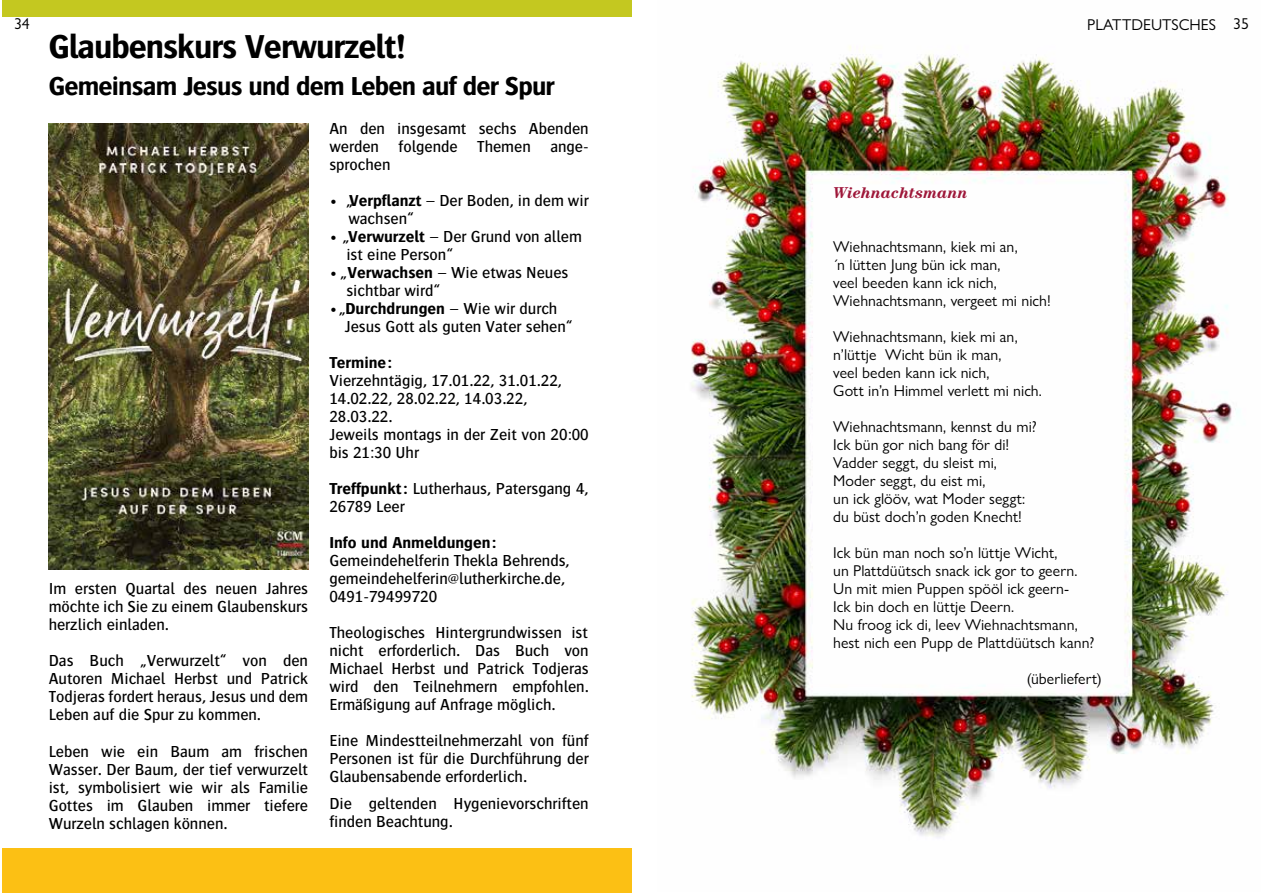
<style>
.page{position:relative;width:1263px;height:893px;background:#fff}
.page>*{position:absolute;margin:0;border:0;box-sizing:border-box;transform-origin:0 0}
.t1{font:700 34.5px "Bosis Std";letter-spacing:-.03em;color:#000}
.t2{font:700 27px "Bosis Std";letter-spacing:-.03em;color:#000}
.t3{font:16.5px/18px "Bosis";color:#000}
.t4{font:700 16.5px "Bosis Std";color:#000}
.t5{font:15.75px/18px "Gill Sans Nova";letter-spacing:.005em;color:#000}
.t6{font:italic 700 15.75px "Century";color:#9e1739}
.s1{font-family:"Bosis Std";font-weight:700}
</style>
<div class="page">
<img style="left:49px;top:124px;width:259px;height:445px">
<div style="left:2px;top:848px;width:629px;height:45px;background:#fcc014"></div>
<div style="left:2px;top:0;width:629px;height:16px;background:#c4c820"></div>
<img style="left:691px;top:46px;width:548px;height:792px">
<p class="t5" style="left:14px;top:15px;width:17px">34</p>
<h1 class="t1" style="left:49px;top:27px;width:359px">Glaubenskurs Verwurzelt!</h1>
<h2 class="t2" style="left:49px;top:71px;width:508px">Gemeinsam Jesus und dem Leben auf der Spur</h2>
<p class="t3" style="left:49px;top:580px;width:261px;text-align:justify">Im ersten Quartal des neuen Jahres möchte ich Sie zu einem Glaubenskurs herzlich einladen.</p>
<p class="t3" style="left:49px;top:652px;width:261px;text-align:justify">Das Buch „Verwurzelt“ von den Autoren Michael Herbst und Patrick Todjeras fordert heraus, Jesus und dem Leben auf die Spur zu kommen.</p>
<p class="t3" style="left:49px;top:742px;width:261px;text-align:justify">Leben wie ein Baum am frischen Wasser. Der Baum, der tief verwurzelt ist, symbolisiert wie wir als Familie Gottes im Glauben immer tiefere Wurzeln schlagen können.</p>
<p class="t3" style="left:329px;top:119px;width:261px;text-align:justify">An den insgesamt sechs Abenden werden folgende Themen ange&shy;sprochen</p>
<p class="t3" style="left:348px;top:191px;width:242px;text-indent:-19px">• <span class="s1">„Verpflanzt</span> – Der Boden, in dem wir wachsen“</p>
<p class="t3" style="left:346px;top:227px;width:237px;text-indent:-17px">• <span class="s1">„Verwurzelt</span> – Der Grund von allem ist eine Person“</p>
<p class="t3" style="left:346px;top:263px;width:223px;text-indent:-17px">•<span class="s1">„ Verwachsen</span> – Wie etwas Neues sichtbar wird“</p>
<p class="t3" style="left:345px;top:299px;width:229px;text-indent:-15px">• <span class="s1">„Durchdrungen</span> – Wie wir durch<br>Jesus Gott als guten Vater sehen“</p>
<p class="t4" style="left:329px;top:354px;width:65px">Termine:</p>
<p class="t3" style="left:329px;top:371px;width:261px">Vierzehntägig, 17.01.22, 31.01.22,<br>14.02.22, 28.02.22, 14.03.22,<br>28.03.22.<br>Jeweils montags in der Zeit von 20:00 bis 21:30 Uhr</p>
<p class="t3" style="left:329px;top:480px;width:261px"><span class="s1">Treffpunkt:</span> Lutherhaus, Patersgang 4,<br>26789 Leer</p>
<p class="t4" style="left:329px;top:534px;width:169px">Info und Anmeldungen:</p>
<p class="t3" style="left:329px;top:552px;width:242px">Gemeindehelferin Thekla Behrends, gemeindehelferin@lutherkirche.de,<br>0491-79499720</p>
<p class="t3" style="left:329px;top:624px;width:261px;text-align:justify">Theologisches Hintergrundwissen ist nicht erforderlich. Das Buch von Michael Herbst und Patrick Todjeras wird den Teilnehmern empfohlen.<br>Ermäßigung auf Anfrage möglich.</p>
<p class="t3" style="left:329px;top:732px;width:261px;text-align:justify">Eine Mindestteilnehmerzahl von fünf Personen ist für die Durchführung der Glaubensabende erforderlich.</p>
<p class="t3" style="left:329px;top:795px;width:261px">Die geltenden Hygenievorschriften finden Beachtung.</p>
<p class="t5" style="left:1087px;top:16px;width:130px">PLATTDEUTSCHES</p>
<p class="t5" style="left:1233px;top:15px;width:17px">35</p>
<p class="t6" style="left:833px;top:183px;width:136px">Wiehnachtsmann</p>
<p class="t5" style="left:833px;top:238px;width:219px">Wiehnachtsmann, kiek mi an,<br>´n lütten Jung bün ick man,<br>veel beeden kann ick nich,<br>Wiehnachtsmann, vergeet mi nich!</p>
<p class="t5" style="left:833px;top:328px;width:210px">Wiehnachtsmann, kiek mi an, n’lüttje Wicht bün ik man,<br>veel beden kann ick nich,<br>Gott in’n Himmel verlett mi nich.</p>
<p class="t5" style="left:833px;top:418px;width:205px">Wiehnachtsmann, kennst du mi?<br>Ick bün gor nich bang för di!<br>Vadder seggt, du sleist mi,<br>Moder seggt, du eist mi,<br>un ick glööv, wat Moder seggt: du büst doch’n goden Knecht!</p>
<p class="t5" style="left:833px;top:544px;width:263px">Ick bün man noch so’n lüttje Wicht,<br>un Plattdüütsch snack ick gor to geern.<br>Un mit mien Puppen spööl ick geern-<br>Ick bin doch en lüttje Deern.<br>Nu froog ick di, leev Wiehnachtsmann, hest nich een Pupp de Plattdüütsch kann?</p>
<p class="t5" style="left:1027px;top:670px;width:77px">(überliefert)</p>
</div>
